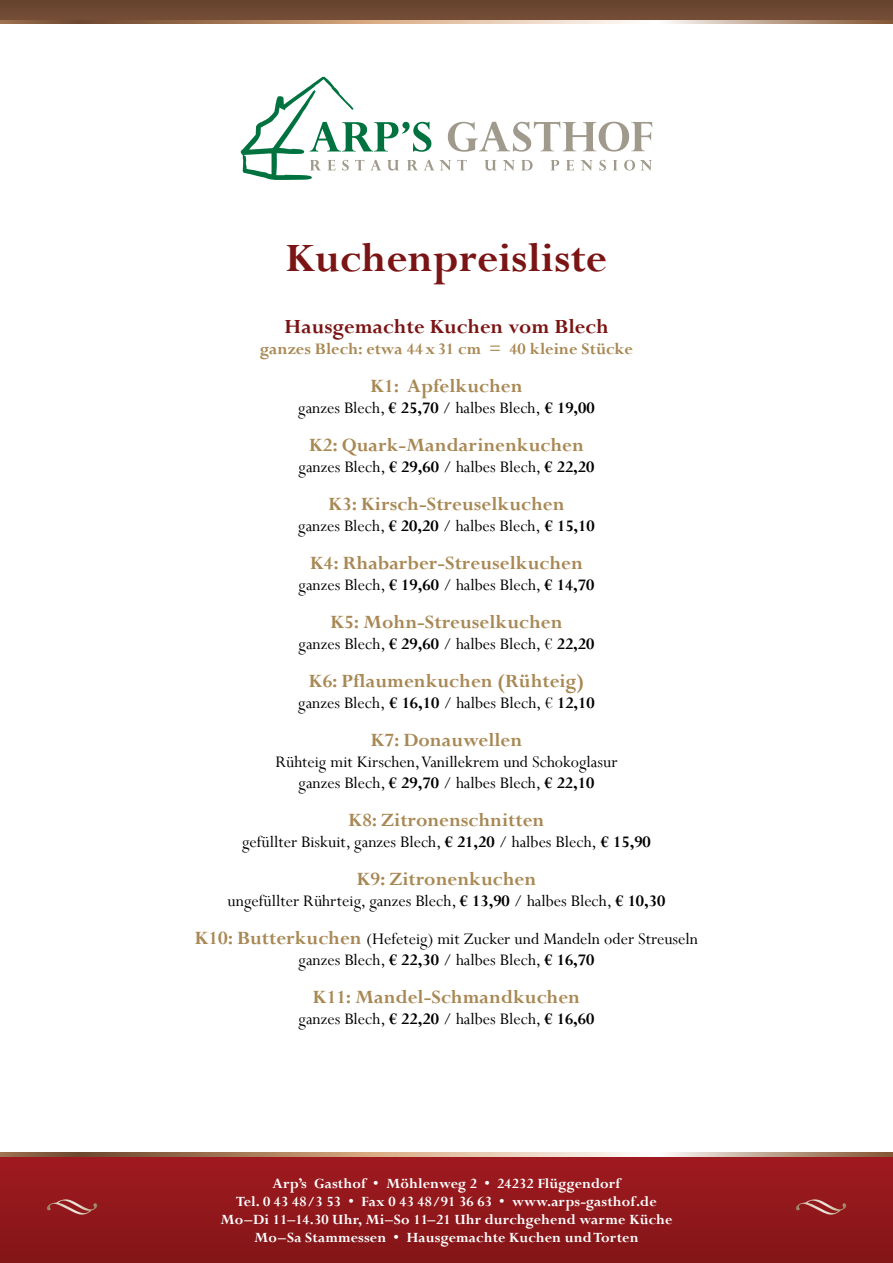
<style>
.page{position:relative;width:893px;height:1263px;background:#fff}
.page>*{position:absolute;margin:0;border:0;box-sizing:border-box;transform-origin:0 0}
.t1{font:700 45px "Perpetua";color:#7b1414}
.t2{font:700 22.5px "Perpetua";color:#7b1414}
.t3{font:700 21px "Perpetua";color:#a88854}
.t4{font:18px/21px "Perpetua";color:#000;text-align:center}
.t5{font:700 18px "Perpetua";color:#a88854}
.t6{font:700 15.75px/18px "Perpetua";letter-spacing:.005em;color:#fff;text-align:center}
.s1{font-weight:700}
.s2{font-weight:700;font-size:21px;color:#a88854}
</style>
<div class="page">
<div style="left:0;top:1155px;width:893px;height:108px;background:linear-gradient(to right,#91181b,#91181b)"></div>
<svg style="left:0;top:1153px;width:893px;height:4px;background:#bd9e85"></svg>
<svg style="left:241px;top:77px;width:411px;height:103px"></svg>
<svg style="left:47px;top:1199px;width:50px;height:16px"></svg>
<svg style="left:796px;top:1199px;width:50px;height:16px"></svg>
<svg style="left:0;top:20px;width:893px;height:4px;background:#bd9e85"></svg>
<div style="left:0;top:0;width:893px;height:20px;background:#6d4832"></div>
<h1 class="t1" style="left:286px;top:229px;width:323px">Kuchenpreisliste</h1>
<p class="t2" style="left:284px;top:312px;width:326px">Hausgemachte Kuchen vom Blech</p>
<p class="t5" style="left:260px;top:338px;width:374px">ganzes Blech: etwa 44x31 cm = 40 kleine Stücke</p>
<p class="t3" style="left:370px;top:373px;width:154px">K1: Apfelkuchen</p>
<p class="t4" style="left:298px;top:397px;width:298px">ganzes Blech, <span class="s1">€ 25,70</span> / halbes Blech, <span class="s1">€ 19,00</span></p>
<p class="t3" style="left:309px;top:432px;width:276px">K2: Quark-Mandarinenkuchen</p>
<p class="t4" style="left:299px;top:456px;width:297px">ganzes Blech, <span class="s1">€ 29,60</span> / halbes Blech, <span class="s1">€ 22,20</span></p>
<p class="t3" style="left:328px;top:491px;width:238px">K3: Kirsch-Streuselkuchen</p>
<p class="t4" style="left:298px;top:515px;width:298px">ganzes Blech, <span class="s1">€ 20,20</span> / halbes Blech, <span class="s1">€ 15,10</span></p>
<p class="t3" style="left:310px;top:550px;width:274px">K4: Rhabarber-Streuselkuchen</p>
<p class="t4" style="left:299px;top:574px;width:297px">ganzes Blech, <span class="s1">€ 19,60</span> / halbes Blech, <span class="s1">€ 14,70</span></p>
<p class="t3" style="left:330px;top:609px;width:234px">K5: Mohn-Streuselkuchen</p>
<p class="t4" style="left:299px;top:633px;width:297px">ganzes Blech, <span class="s1">€ 29,60</span> / halbes Blech, € <span class="s1">22,20</span></p>
<p class="t3" style="left:309px;top:668px;width:277px">K6: Pflaumenkuchen (Rühteig)</p>
<p class="t4" style="left:298px;top:692px;width:298px">ganzes Blech, <span class="s1">€ 16,10</span> / halbes Blech, € <span class="s1">12,10</span></p>
<p class="t3" style="left:371px;top:727px;width:153px">K7: Donauwellen</p>
<p class="t4" style="left:275px;top:751px;width:344px">Rühteig mit Kirschen, Vanillekrem und Schokoglasur ganzes Blech, <span class="s1">€ 29,70</span> / halbes Blech, <span class="s1">€ 22,10</span></p>
<p class="t3" style="left:349px;top:807px;width:197px">K8: Zitronenschnitten</p>
<p class="t4" style="left:242px;top:831px;width:410px">gefüllter Biskuit, ganzes Blech, <span class="s1">€ 21,20</span> / halbes Blech, <span class="s1">€ 15,90</span></p>
<p class="t3" style="left:357px;top:866px;width:181px">K9: Zitronenkuchen</p>
<p class="t4" style="left:195px;top:882px;width:505px;line-height:38px">ungefüllter Rührteig, ganzes Blech, <span class="s1">€ 13,90</span> / halbes Blech, <span class="s1">€ 10,30<br></span><span class="s2">K10: Butterkuchen</span> (Hefeteig) mit Zucker und Mandeln oder Streuseln</p>
<p class="t4" style="left:299px;top:949px;width:297px">ganzes Blech, <span class="s1">€ 22,30</span> / halbes Blech, <span class="s1">€ 16,70</span></p>
<p class="t3" style="left:313px;top:984px;width:269px">K11: Mandel-Schmandkuchen</p>
<p class="t4" style="left:299px;top:1008px;width:297px">ganzes Blech, <span class="s1">€ 22,20</span> / halbes Blech, <span class="s1">€ 16,60</span></p>
<p class="t6" style="left:220px;top:1174px;width:453px">Arp’s Gasthof • Möhlenweg 2 • 24232 Flüggendorf<br>Tel. 0 43 48/3 53 • Fax 0 43 48/91 36 63 • www.arps-gasthof.de Mo–Di 11–14.30 Uhr, Mi–So 11–21 Uhr durchgehend warme Küche Mo–Sa Stammessen • Hausgemachte Kuchen und Torten</p>
</div>
